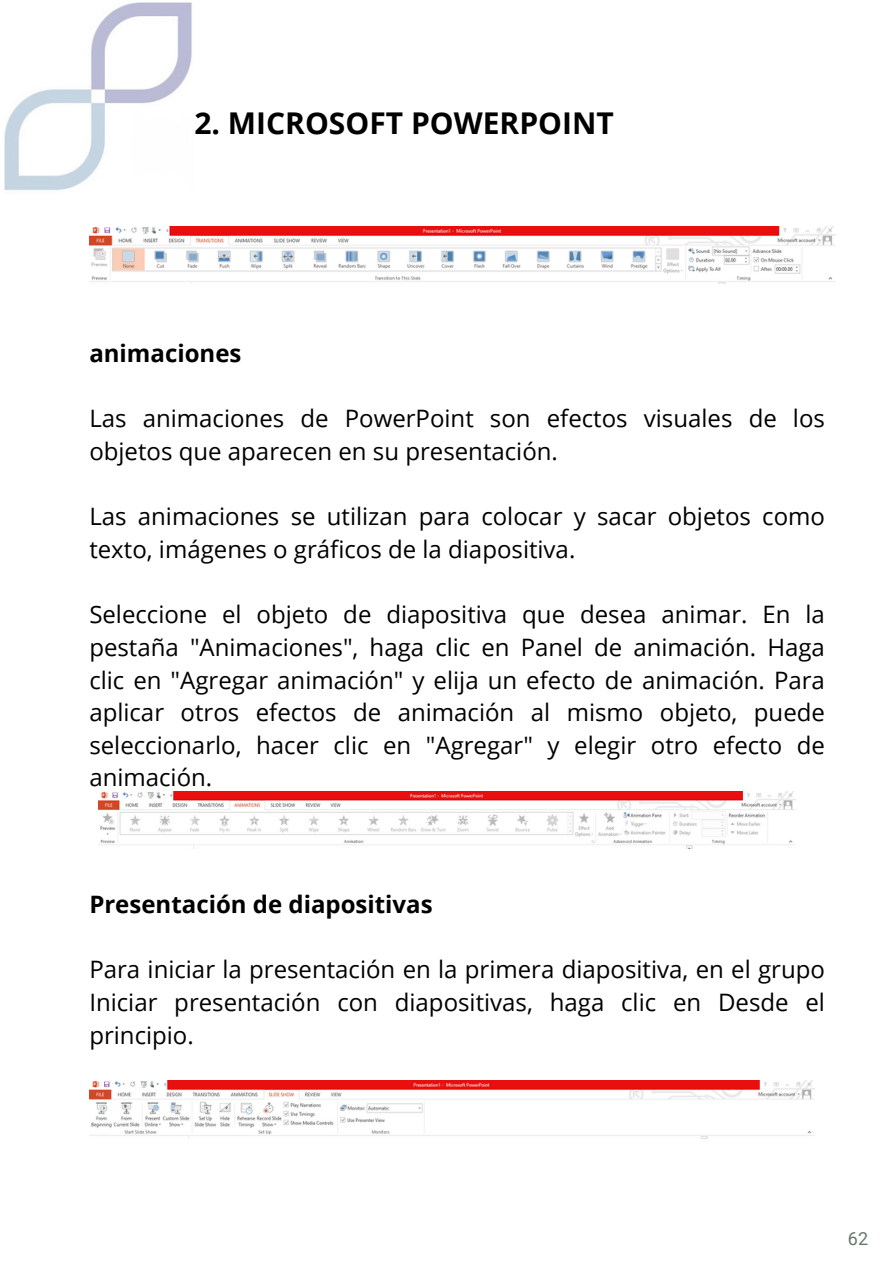
<style>
.page{position:relative;width:893px;height:1264px;background:#fff}
.page>*{position:absolute;margin:0;border:0;box-sizing:border-box;transform-origin:0 0}
.t1{font:700 30px "Open Sans";color:#000}
.t2{font:24px/32.7px "Open Sans";color:#000}
.t3{font:700 24px "Open Sans";color:#000}
.t4{font:18px "Roboto";color:#667867}
</style>
<div class="page">
<img style="left:4px;top:3px;width:188px;height:188px">
<img style="left:89px;top:226px;width:746px;height:58px">
<img style="left:98px;top:792px;width:697px;height:56px">
<img style="left:89px;top:1080px;width:725px;height:58px">
<p class="t1" style="left:194px;top:102px;width:421px">2. MICROSOFT POWERPOINT</p>
<p class="t3" style="left:89px;top:336px;width:154px">animaciones</p>
<h1 class="t2" style="left:89px;top:402px;width:737px">Las animaciones de PowerPoint son efectos visuales de los objetos que aparecen en su presentación.</h1>
<p class="t2" style="left:89px;top:499px;width:737px">Las animaciones se utilizan para colocar y sacar objetos como texto, imágenes o gráficos de la diapositiva.</p>
<h2 class="t2" style="left:89px;top:597px;width:737px;text-align:justify">Seleccione el objeto de diapositiva que desea animar. En la pestaña "Animaciones", haga clic en Panel de animación. Haga clic en "Agregar animación" y elija un efecto de animación. Para aplicar otros efectos de animación al mismo objeto, puede seleccionarlo, hacer clic en "Agregar" y elegir otro efecto de animación.</h2>
<h2 class="t3" style="left:89px;top:887px;width:345px">Presentación de diapositivas</h2>
<p class="t2" style="left:89px;top:952px;width:737px;text-align:justify">Para iniciar la presentación en la primera diapositiva, en el grupo Iniciar presentación con diapositivas, haga clic en Desde el principio.</p>
<p class="t4" style="left:847px;top:1228px;width:22px">62</p>
</div>
